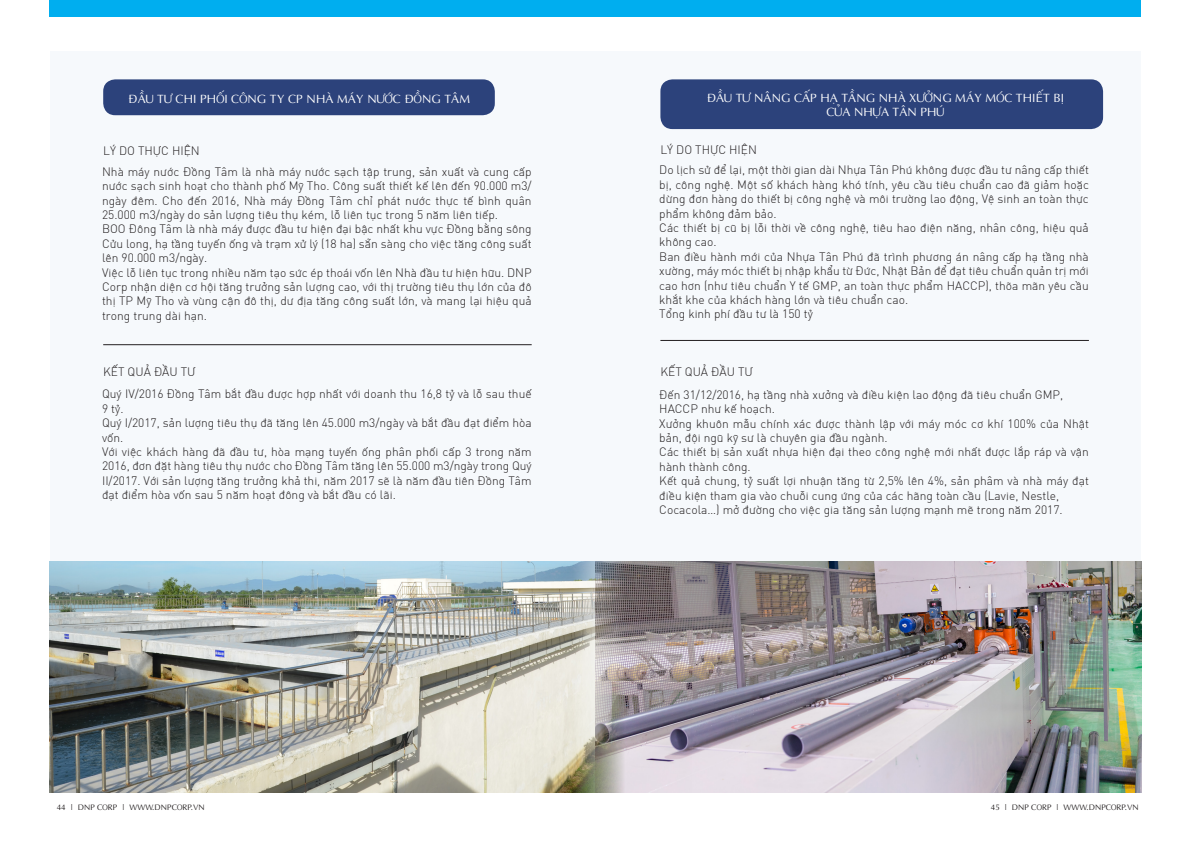
<style>
.page{position:relative;width:1191px;height:842px;background:#fff}
.page>*{position:absolute;margin:0;border:0;box-sizing:border-box;transform-origin:0 0}
.t1{font:12px/14.4px "SFUDIN Light";color:#231f20;text-align:justify}
.t2{font:12px "UTM Aptima";color:#fff}
.t3{font:8px "UTM Aptima";color:#231f20}
</style>
<div class="page">
<div style="left:50px;top:51px;width:1090px;height:741px;background:#f6f9fc"></div>
<div style="left:50px;top:0;width:1091px;height:17px;background:#00aeef"></div>
<img style="left:692px;top:561px;width:449px;height:231px">
<img style="left:50px;top:561px;width:642px;height:231px">
<div style="left:103px;top:79px;width:392px;height:36px;background:#2c427b;border-radius:12px"></div>
<hr style="left:103px;top:344px;width:428px;height:1px;background:#231f20">
<div style="left:660px;top:79px;width:443px;height:50px;background:#2c427b;border-radius:12px"></div>
<hr style="left:660px;top:340px;width:429px;height:1px;background:#231f20">
<p class="t2" style="left:128px;top:90px;width:343px">ĐẦU TƯ CHI PHỐI CÔNG TY CP NHÀ MÁY NƯỚC ĐỒNG TÂM</p>
<p class="t1" style="left:103px;top:143px;width:98px">LÝ DO THỰC HIỆN</p>
<p class="t2" style="left:706px;top:89px;width:359px">ĐẦU TƯ NÂNG CẤP HẠ TẦNG NHÀ XƯỞNG MÁY MÓC THIẾT BỊ</p>
<p class="t2" style="left:826px;top:103px;width:120px">CỦA NHỰA TÂN PHÚ</p>
<p class="t1" style="left:660px;top:141px;width:98px">LÝ DO THỰC HIỆN</p>
<p class="t1" style="left:102px;top:163px;width:431px">Nhà máy nước Đồng Tâm là nhà máy nước sạch tập trung, sản xuất và cung cấp nước sạch sinh hoạt cho thành phố Mỹ Tho. Công suất thiết kế lên đến 90.000 m3/ ngày đêm. Cho đến 2016, Nhà máy Đồng Tâm chỉ phát nước thực tế bình quân 25.000 m3/ngày do sản lượng tiêu thụ kém, lỗ liên tục trong 5 năm liên tiếp.</p>
<p class="t1" style="left:102px;top:221px;width:431px">BOO Đông Tâm là nhà máy được đầu tư hiện đại bậc nhất khu vực Đồng bằng sông Cửu long, hạ tầng tuyến ống và trạm xử lý (18 ha) sẵn sàng cho việc tăng công suất lên 90.000 m3/ngày.</p>
<p class="t1" style="left:102px;top:264px;width:431px">Việc lỗ liên tục trong nhiều năm tạo sức ép thoái vốn lên Nhà đầu tư hiện hữu. DNP Corp nhận diện cơ hội tăng trưởng sản lượng cao, với thị trường tiêu thụ lớn của đô thị TP Mỹ Tho và vùng cận đô thị, dư địa tăng công suất lớn, và mang lại hiệu quả trong trung dài hạn.</p>
<p class="t1" style="left:659px;top:162px;width:431px">Do lịch sử để lại, một thời gian dài Nhựa Tân Phú không được đầu tư nâng cấp thiết bị, công nghệ. Một số khách hàng khó tính, yêu cầu tiêu chuẩn cao đã giảm hoặc dừng đơn hàng do thiết bị công nghệ và môi trường lao động, Vệ sinh an toàn thực phẩm không đảm bảo.</p>
<p class="t1" style="left:659px;top:219px;width:431px">Các thiết bị cũ bị lỗi thời về công nghệ, tiêu hao điện năng, nhân công, hiệu quả không cao.</p>
<p class="t1" style="left:659px;top:248px;width:431px">Ban điều hành mới của Nhựa Tân Phú đã trình phương án nâng cấp hạ tầng nhà xường, máy móc thiết bị nhập khẩu từ Đức, Nhật Bản để đạt tiêu chuẩn quản trị mới cao hơn (như tiêu chuẩn Y tế GMP, an toàn thực phẩm HACCP), thõa mãn yêu cầu khắt khe của khách hàng lớn và tiêu chuẩn cao.</p>
<p class="t1" style="left:659px;top:306px;width:155px">Tổng kinh phí đầu tư là 150 tỷ</p>
<p class="t1" style="left:103px;top:363px;width:94px">KẾT QUẢ ĐẦU TƯ</p>
<p class="t1" style="left:660px;top:363px;width:94px">KẾT QUẢ ĐẦU TƯ</p>
<p class="t1" style="left:102px;top:386px;width:431px">Quý IV/2016 Đồng Tâm bắt đầu được hợp nhất với doanh thu 16,8 tỷ và lỗ sau thuế<br>9 tỷ.</p>
<p class="t1" style="left:102px;top:414px;width:431px">Quý I/2017, sản lượng tiêu thụ đã tăng lên 45.000 m3/ngày và bắt đầu đạt điểm hòa vốn.</p>
<p class="t1" style="left:102px;top:443px;width:431px">Với việc khách hàng đã đầu tư, hòa mạng tuyến ống phân phối cấp 3 trong năm 2016, đơn đặt hàng tiêu thụ nước cho Đồng Tâm tăng lên 55.000 m3/ngày trong Quý II/2017. Với sản lượng tăng trưởng khả thi, năm 2017 sẽ là năm đầu tiên Đồng Tâm đạt điểm hòa vốn sau 5 năm hoạt đông và bắt đầu có lãi.</p>
<p class="t1" style="left:659px;top:386px;width:405px">Đến 31/12/2016, hạ tầng nhà xưởng và điều kiện lao động đã tiêu chuẩn GMP,</p>
<p class="t1" style="left:659px;top:400px;width:117px">HACCP như kế hoạch.</p>
<p class="t1" style="left:659px;top:415px;width:431px">Xưởng khuôn mẫu chính xác được thành lập với máy móc cơ khí 100% của Nhật bản, đội ngũ kỹ sư là chuyên gia đầu ngành.</p>
<p class="t1" style="left:659px;top:444px;width:431px">Các thiết bị sản xuất nhựa hiện đại theo công nghệ mới nhất được lắp ráp và vận hành thành công.</p>
<p class="t1" style="left:659px;top:472px;width:431px">Kết quả chung, tỷ suất lợi nhuận tăng từ 2,5% lên 4%, sản phâm và nhà máy đạt điều kiện tham gia vào chuỗi cung ứng của các hãng toàn cầu (Lavie, Nestle,</p>
<p class="t1" style="left:659px;top:501px;width:405px">Cocacola…) mở đường cho việc gia tăng sản lượng mạnh mẽ trong năm 2017.</p>
<p class="t3" style="left:57px;top:801px;width:150px">44 | DNP CORP | WWW.DNPCORP.VN</p>
<p class="t3" style="left:990px;top:801px;width:150px">45 | DNP CORP | WWW.DNPCORP.VN</p>
</div>
